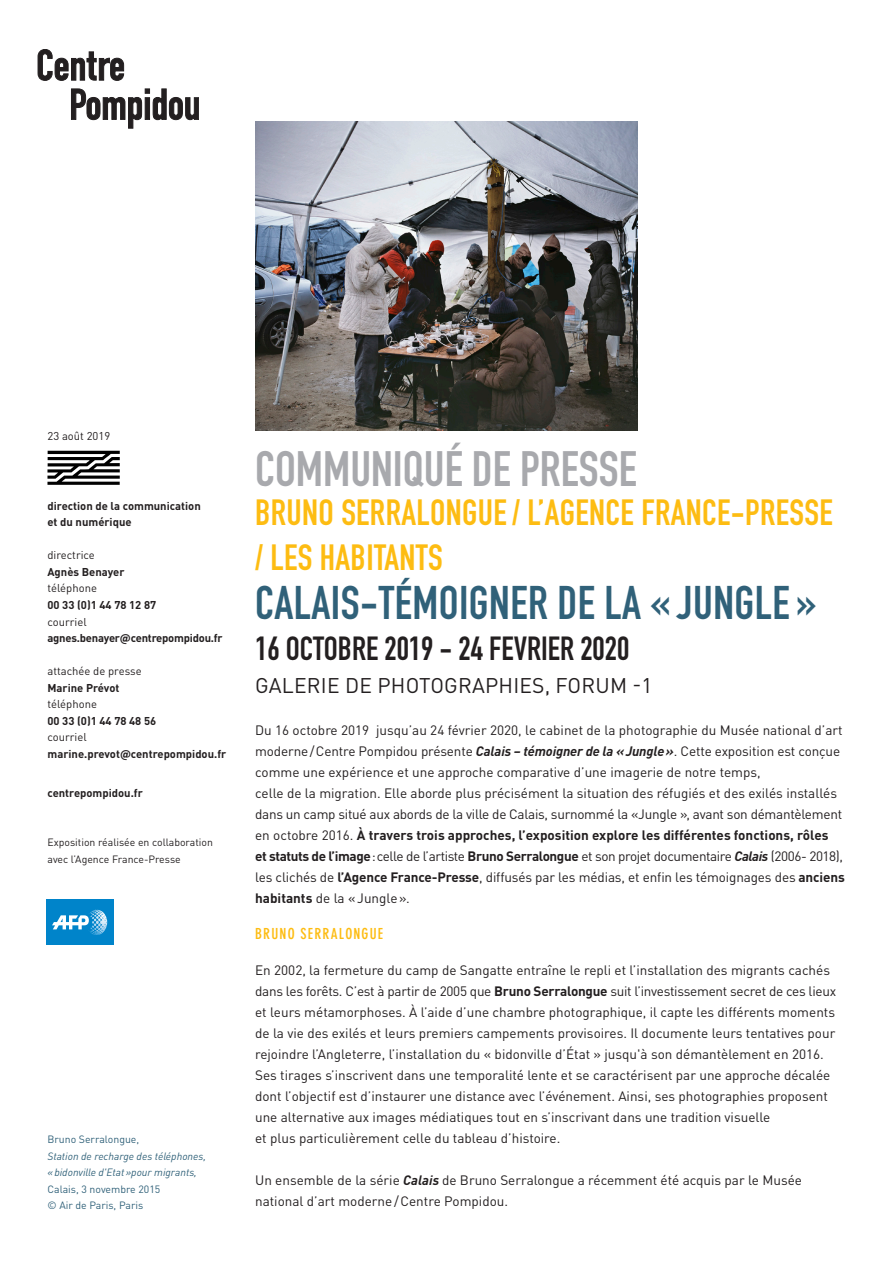
<style>
.page{position:relative;width:893px;height:1263px;background:#fff}
.page>*{position:absolute;margin:0;border:0;box-sizing:border-box;transform-origin:0 0}
.titre{font:48.9px "DIN Engschrift Std";color:#a8a9ad}
.titre_texte_courant{font:46.5px "DIN Engschrift Std";letter-spacing:.01em;color:#306179}
.titre_texte_courant-2{font:36px/45px "DIN Engschrift Std";letter-spacing:.01em;color:#fdbc12}
.titre_texte_courant-3{font:33px "DIN Engschrift Std";color:#231f20}
.titre_texte_courant-4{font:21px "DINOT";letter-spacing:.01em;color:#231f20}
.texte_courant{font:700 condensed 15px "DIN Neuzeit Grotesk Std";letter-spacing:.08em;color:#fdbc12}
.texte_courant-2{font:13.5px/21px "DINOT";color:#231f20}
.titre_texte_courant-5{font:13.5px/21px "DINOT";letter-spacing:-.01em;color:#231f20}
.info_bold{font:700 11.25px "DINOT";color:#231f20}
.info_regul{font:11.25px "DINOT";color:#231f20}
.info_regul-2{font:700 11.25px "DINOT";color:#231f20}
.info_bold-2{font:700 11.25px "DINOT";letter-spacing:-.02em;color:#231f20}
.texte_courant-3{font:italic 10.5px/16.5px "DINOT";color:#306179}
.texte_courant-4{font:10.5px/16.5px "DINOT";color:#231f20}
.texte_courant-5{font:10.5px "DINOT";color:#306179}
.s1{font-weight:700;font-style:italic}
.s2{font-weight:700}
</style>
<div class="page">
<svg style="left:38px;top:49px;width:86px;height:32px"></svg>
<svg style="left:71px;top:88px;width:128px;height:40px"></svg>
<svg style="left:47px;top:451px;width:73px;height:34px"></svg>
<img style="left:255px;top:122px;width:383px;height:309px">
<div style="left:46px;top:900px;width:68px;height:45px;background:#0084ca"></div>
<svg style="left:52px;top:910px;width:52px;height:19px"></svg>
<p class="info_regul" style="left:47px;top:429px;width:64px">23 août 2019</p>
<p class="info_bold" style="left:47px;top:499px;width:155px">direction de la communication</p>
<p class="info_bold" style="left:47px;top:515px;width:86px">et du numérique</p>
<p class="info_regul" style="left:47px;top:548px;width:49px">directrice</p>
<p class="info_bold" style="left:47px;top:565px;width:78px">Agnès Benayer</p>
<p class="info_regul" style="left:47px;top:581px;width:51px">téléphone</p>
<p class="info_regul-2" style="left:47px;top:598px;width:110px">00 33 (0)1 44 78 12 87</p>
<p class="info_regul" style="left:47px;top:614px;width:41px">courriel</p>
<p class="info_bold-2" style="left:47px;top:631px;width:177px">agnes.benayer@centrepompidou.fr</p>
<p class="info_regul" style="left:47px;top:664px;width:96px">attachée de presse</p>
<p class="info_bold" style="left:47px;top:680px;width:73px">Marine Prévot</p>
<p class="info_regul" style="left:47px;top:697px;width:51px">téléphone</p>
<p class="info_bold" style="left:47px;top:713px;width:110px">00 33 (0)1 44 78 48 56</p>
<p class="info_regul" style="left:47px;top:730px;width:41px">courriel</p>
<p class="info_bold" style="left:47px;top:746px;width:180px">marine.prevot@centrepompidou.fr</p>
<p class="info_regul-2" style="left:47px;top:785px;width:97px">centrepompidou.fr</p>
<p class="texte_courant-4" style="left:47px;top:834px;width:167px">Exposition réalisée en collaboration avec l’Agence France-Presse</p>
<p class="texte_courant-5" style="left:47px;top:1133px;width:93px">Bruno Serralongue,</p>
<p class="texte_courant-3" style="left:47px;top:1147px;width:160px">Station de recharge des téléphones, «bidonville d'Etat»pour migrants,</p>
<p class="texte_courant-5" style="left:47px;top:1182px;width:114px">Calais, 3 novembre 2015</p>
<p class="texte_courant-5" style="left:47px;top:1199px;width:97px">© Air de Paris, Paris</p>
<p class="titre" style="left:255px;top:440px;width:383px">COMMUNIQUÉ DE PRESSE</p>
<p class="titre_texte_courant-2" style="left:255px;top:490px;width:579px">BRUNO SERRALONGUE/ L’AGENCE FRANCE-PRESSE / LES HABITANTS</p>
<p class="titre_texte_courant" style="left:255px;top:576px;width:563px">CALAIS-TÉMOIGNER DE LA « JUNGLE »</p>
<p class="titre_texte_courant-3" style="left:255px;top:629px;width:376px">16 OCTOBRE 2019 - 24 FEVRIER 2020</p>
<p class="titre_texte_courant-4" style="left:255px;top:672px;width:399px">GALERIE DE PHOTOGRAPHIES, FORUM -1</p>
<p class="titre_texte_courant-5" style="left:255px;top:719px;width:589px">Du 16 octobre 2019 jusqu’au 24 février 2020, le cabinet de la photographie du Musée national d’art moderne/Centre Pompidou présente <span class="s1">Calais – témoigner de la «Jungle»</span>. Cette exposition est conçue comme une expérience et une approche comparative d’une imagerie de notre temps,</p>
<p class="titre_texte_courant-5" style="left:255px;top:782px;width:588px">celle de la migration. Elle aborde plus précisément la situation des réfugiés et des exilés installés dans un camp situé aux abords de la ville de Calais, surnommé la «Jungle », avant son démantèlement en octobre 2016. <span class="s2">À travers trois approches, l’exposition explore les différentes fonctions, rôles</span></p>
<p class="titre_texte_courant-5" style="left:255px;top:845px;width:591px"><span class="s2">et statuts de l’image</span>:celle de l’artiste <span class="s2">Bruno Serralongue</span> et son projet documentaire <span class="s1">Calais</span> (2006- 2018), les clichés de <span class="s2">l’Agence France-Presse</span>, diffusés par les médias, et enfin les témoignages des <span class="s2">anciens habitants</span> de la «Jungle».</p>
<p class="texte_courant" style="left:255px;top:925px;width:130px">BRUNO SERRALONGUE</p>
<p class="texte_courant-2" style="left:255px;top:959px;width:582px">En 2002, la fermeture du camp de Sangatte entraîne le repli et l’installation des migrants cachés dans les forêts. C’est à partir de 2005 que <span class="s2">Bruno Serralongue</span> suit l’investissement secret de ces lieux</p>
<p class="texte_courant-2" style="left:255px;top:1001px;width:581px">et leurs métamorphoses. À l’aide d’une chambre photographique, il capte les différents moments</p>
<p class="texte_courant-2" style="left:255px;top:1022px;width:582px">de la vie des exilés et leurs premiers campements provisoires. Il documente leurs tentatives pour rejoindre l’Angleterre, l’installation du « bidonville d’État » jusqu'à son démantèlement en 2016.<br>Ses tirages s’inscrivent dans une temporalité lente et se caractérisent par une approche décalée dont l’objectif est d’instaurer une distance avec l’événement. Ainsi, ses photographies proposent une alternative aux images médiatiques tout en s’inscrivant dans une tradition visuelle</p>
<p class="texte_courant-2" style="left:255px;top:1127px;width:307px">et plus particulièrement celle du tableau d’histoire.</p>
<p class="texte_courant-2" style="left:255px;top:1169px;width:548px">Un ensemble de la série <span class="s1">Calais</span> de Bruno Serralongue a récemment été acquis par le Musée national d’art moderne/Centre Pompidou.</p>
</div>
